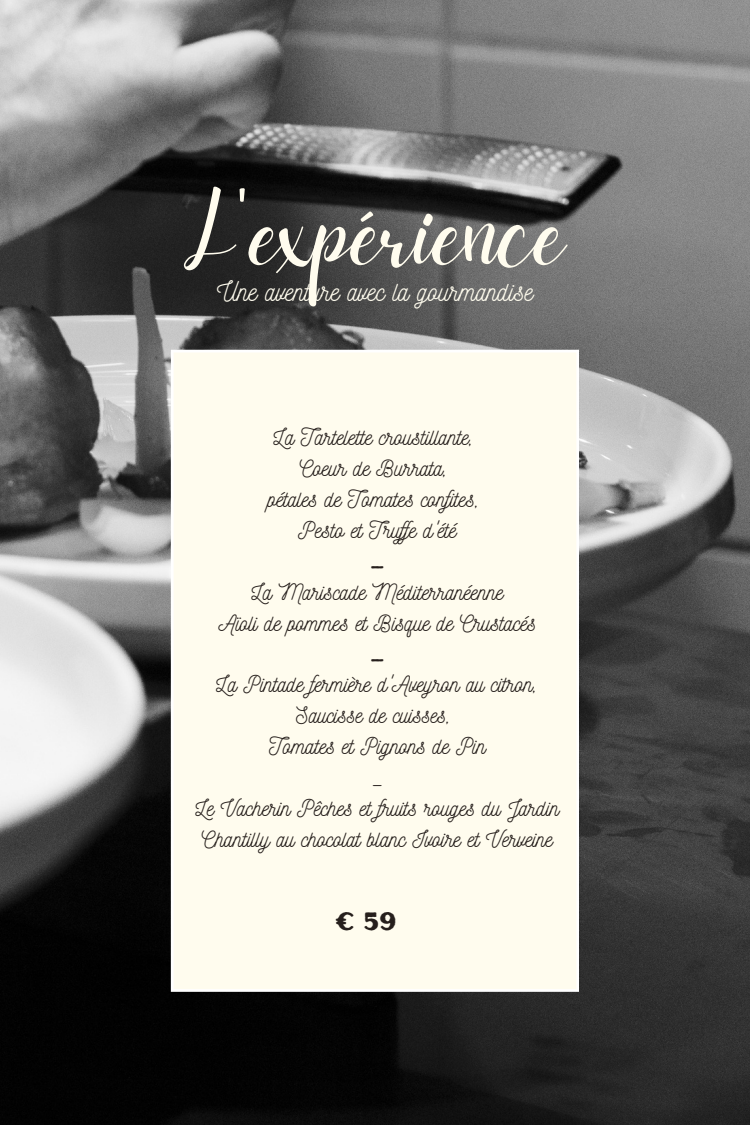
<style>
.page{position:relative;width:750px;height:1125px;background:#fff}
.page>*{position:absolute;margin:0;border:0;box-sizing:border-box;transform-origin:0 0}
.t1{font:104.12px "Daydream";color:#fffcee}
.t2{font:26.88px "Nickainley";color:#fffcee}
.t3{font:25px "Hertical Sans Rough";color:#261f1c}
.t4{font:22.5px "Nickainley";color:#261f1c}
.t5{font:22.5px "Hertical Sans Rough";color:#261f1c}
</style>
<div class="page">
<img style="left:0;top:0;width:750px;height:1125px">
<div style="left:171px;top:350px;width:408px;height:642px;background:#fffcee"></div>
<p class="t1" style="left:184px;top:172px;width:384px">L'expérience</p>
<p class="t2" style="left:217px;top:275px;width:317px">Une aventure avec la gourmandise</p>
<p class="t4" style="left:274px;top:422px;width:202px">La Tartelette croustillante,</p>
<p class="t4" style="left:300px;top:453px;width:150px">Coeur de Burrata,</p>
<p class="t4" style="left:268px;top:484px;width:214px">pétales de Tomates confites,</p>
<p class="t4" style="left:298px;top:515px;width:160px">Pesto et Trufe d'été</p>
<p class="t5" style="left:370px;top:544px;width:17px">_</p>
<p class="t4" style="left:252px;top:577px;width:253px">La Mariscade Méditerranéenne</p>
<p class="t4" style="left:219px;top:608px;width:319px">Aïoli de pommes et Bisque de Crustacés</p>
<p class="t5" style="left:370px;top:637px;width:17px">_</p>
<p class="t4" style="left:216px;top:670px;width:324px">La Pintade fermière d'Aveyron au citron,</p>
<p class="t4" style="left:296px;top:701px;width:157px">Saucisse de cuisses,</p>
<p class="t4" style="left:269px;top:732px;width:218px">Tomates et Pignons de Pin</p>
<p class="t4" style="left:372px;top:763px;width:12px">_</p>
<p class="t4" style="left:195px;top:794px;width:365px">Le Vacherin Pêches et fruits rouges du Jardin</p>
<p class="t4" style="left:202px;top:825px;width:352px">Chantilly au chocolat blanc Ivoire et Verveine</p>
<p class="t3" style="left:334px;top:904px;width:64px">€ 59</p>
</div>
